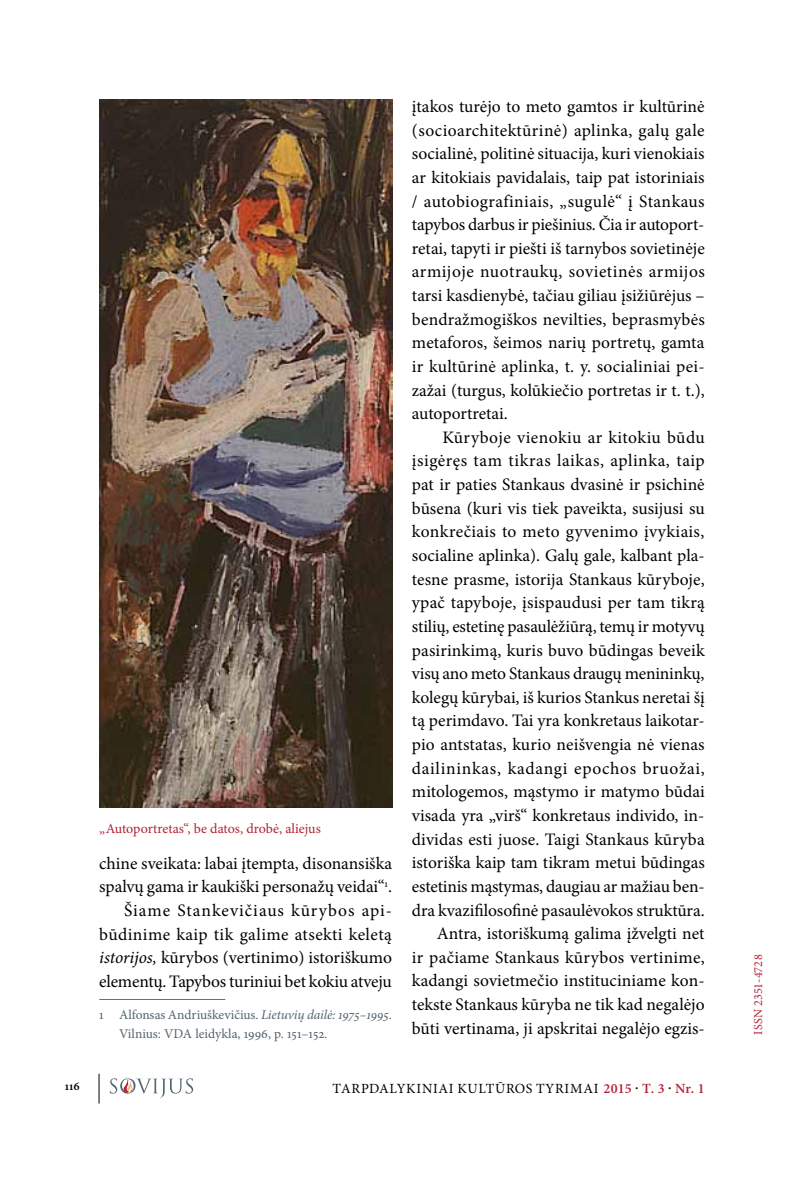
<style>
.page{position:relative;width:804px;height:1191px;background:#fff}
.page>*{position:absolute;margin:0;border:0;box-sizing:border-box;transform-origin:0 0}
.t1{font:17.5px/23.6px "Minion Pro";letter-spacing:.005em;color:#000;text-align:right}
.t2{font:14px "Minion Pro";letter-spacing:.05em;color:#000}
.t3{font:14px "Minion Pro";color:#b12236}
.t4{font:13.47px/19.2px "Minion Pro";color:#53656e}
.t5{font:12.25px "Minion Pro";letter-spacing:.015em;color:#b12236}
.t6{font:600 12.25px "Minion Pro";color:#000}
.s1{font-style:italic}
.s2{font-weight:600;color:#b12236}
.s3{font-weight:600}
</style>
<div class="page">
<hr style="left:99px;top:1073px;width:1px;height:30px;background:#000">
<svg style="left:110px;top:1077px;width:83px;height:21px"></svg>
<hr style="left:99px;top:999px;width:126px;height:1px;background:#6d6e71">
<img style="left:99px;top:99px;width:293px;height:708px">
<p class="t6" style="left:65px;top:1077px;width:17px">116</p>
<p class="t3" style="left:99px;top:818px;width:223px">„Autoportretas“, be datos, drobė, aliejus</p>
<p class="t1" style="left:99px;top:851px;width:294px">chine sveikata: labai įtempta, disonansiška spalvų gama ir kaukiški personažų veidai“<sup>1</sup>.<br>Šiame Stankevičiaus kūrybos api&shy;būdinime kaip tik galime atsekti keletą <span class="s1">istorijos,</span> kūrybos (vertinimo) istoriškumo elementų. Tapybos turiniui bet kokiu atveju</p>
<p class="t4" style="left:119px;top:1004px;width:274px;text-indent:-20px">1 Alfonsas Andriuškevičius. <span class="s1">Lietuvių dailė: 1975–1995</span>.<br>Vilnius: VDA leidykla, 1996, p. 151–152.</p>
<p class="t1" style="left:412px;top:95px;width:294px;text-align:left">įtakos turėjo to meto gamtos ir kultūrinė (socioarchitektūrinė) aplinka, galų gale socialinė, politinė situacija, kuri vienokiais ar kitokiais pavidalais, taip pat istoriniais / autobiografiniais, „sugulė“ į Stankaus tapybos darbus ir piešinius. Čia ir autoport&shy;retai, tapyti ir piešti iš tarnybos sovietinėje armijoje nuotraukų, sovietinės armijos tarsi kasdienybė, tačiau giliau įsižiūrėjus – bendražmogiškos nevilties, beprasmybės metaforos, šeimos narių portretų, gamta ir kultūrinė aplinka, t. y. socialiniai pei&shy;zažai (turgus, kolūkiečio portretas ir t. t.), autoportretai.</p>
<p class="t1" style="left:412px;top:425px;width:295px">Kūryboje vienokiu ar kitokiu būdu įsigėręs tam tikras laikas, aplinka, taip pat ir paties Stankaus dvasinė ir psichinė būsena (kuri vis tiek paveikta, susijusi su konkrečiais to meto gyvenimo įvykiais, socialine aplinka). Galų gale, kalbant pla&shy;tesne prasme, istorija Stankaus kūryboje, ypač tapyboje, įsispaudusi per tam tikrą stilių, estetinę pasaulėžiūrą, temų ir motyvų pasirinkimą, kuris buvo būdingas beveik visų ano meto Stankaus draugų menininkų, kolegų kūrybai, iš kurios Stankus neretai šį tą perimdavo. Tai yra konkretaus laikotar&shy;pio antstatas, kurio neišvengia nė vienas dailininkas, kadangi epochos bruožai, mitologemos, mąstymo ir matymo būdai visada yra „virš“ konkretaus individo, in&shy;dividas esti juose. Taigi Stankaus kūryba istoriška kaip tam tikram metui būdingas estetinis mąstymas, daugiau ar mažiau ben&shy;dra kvazifilosofinė pasaulėvokos struktūra.<br>Antra, istoriškumą galima įžvelgti net<br>ir pačiame Stankaus kūrybos vertinime, kadangi sovietmečio instituciniame kon&shy;tekste Stankaus kūryba ne tik kad negalėjo būti vertinama, ji apskritai negalėjo egzis-</p>
<p class="t2" style="left:332px;top:1079px;width:373px">Tarpdalykiniai kultūros tyrimai <span class="s2">2015</span> <span class="s3">·</span> <span class="s2">T. 3</span> <span class="s3">·</span> <span class="s2">Nr. 1</span></p>
<p class="t5" style="left:750px;top:1034px;width:82px;rotate:-90deg">ISSN 2351-4728</p>
</div>
